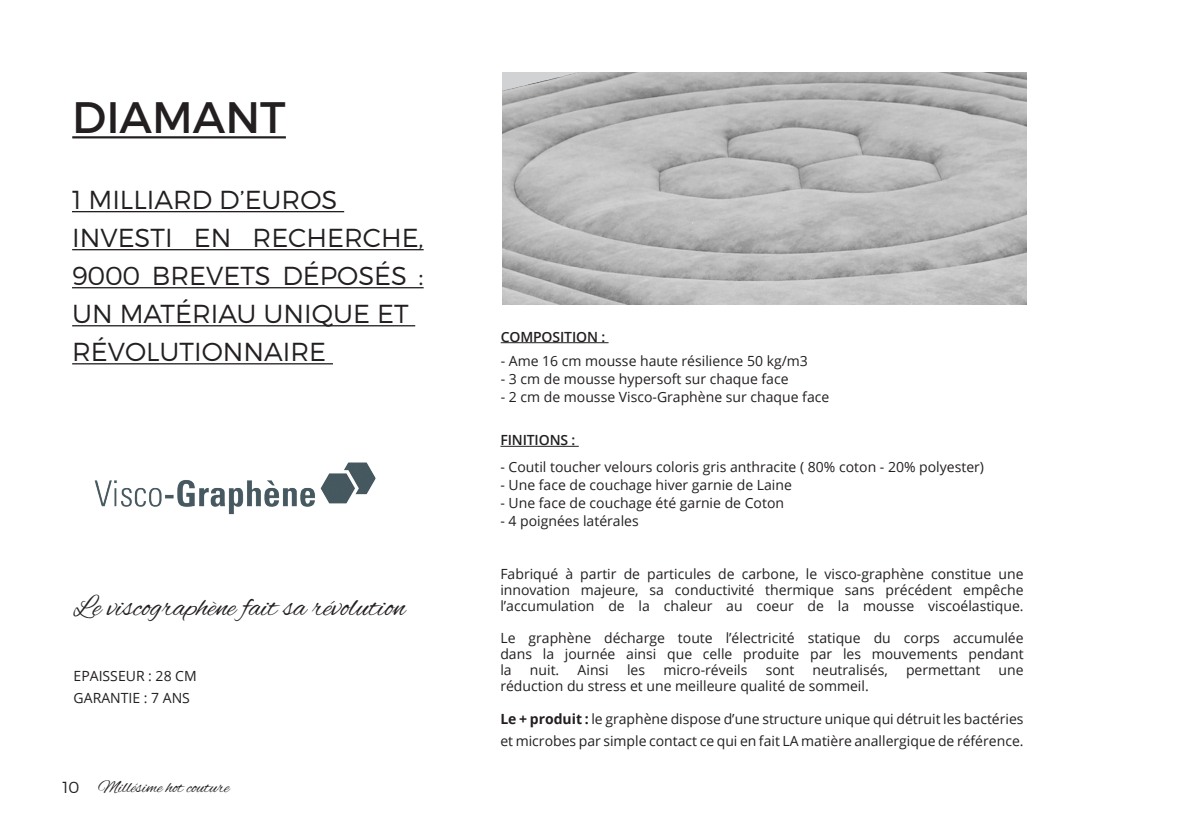
<style>
.page{position:relative;width:1191px;height:840px;background:#fff}
.page>*{position:absolute;margin:0;border:0;box-sizing:border-box;transform-origin:0 0}
.t1{font:44px "Montserrat";color:#231f20}
.t2{font:30px "Alex Brush";color:#231f20}
.t3{font:300 26px/38px "Montserrat";color:#231f20}
.t4{font:18px "Alex Brush";color:#231f20}
.t5{font:300 16px "Montserrat";color:#231f20}
.t6{font:14px/16px "Open Sans";color:#231f20;text-align:justify}
.t7{font:600 14px "Open Sans";letter-spacing:-.01em;color:#231f20}
.s1{font-weight:700}
</style>
<div class="page">
<hr style="left:72px;top:136px;width:214px;height:2px;background:#231f20">
<hr style="left:72px;top:211px;width:272px;height:1px;background:#231f20">
<hr style="left:72px;top:249px;width:351px;height:1px;background:#231f20">
<hr style="left:72px;top:287px;width:351px;height:1px;background:#231f20">
<hr style="left:72px;top:325px;width:343px;height:1px;background:#231f20">
<hr style="left:72px;top:363px;width:261px;height:1px;background:#231f20">
<img style="left:503px;top:72px;width:523px;height:232px">
<hr style="left:501px;top:342px;width:107px;height:1px;background:#231f20">
<hr style="left:500px;top:445px;width:79px;height:1px;background:#231f20">
<img style="left:94px;top:462px;width:282px;height:53px">
<h1 class="t1" style="left:72px;top:90px;width:215px">DIAMANT</h1>
<h3 class="t3" style="left:72px;top:180px;width:353px">1 MILLIARD D’EUROS<br>INVESTI EN RECHERCHE,<br>9000 BREVETS DÉPOSÉS :<br>UN MATÉRIAU UNIQUE ET<br>RÉVOLUTIONNAIRE</h3>
<h2 class="t2" style="left:74px;top:590px;width:333px">Le viscographène fait sa révolution</h2>
<p class="t6" style="left:74px;top:664px;width:125px;line-height:22px">EPAISSEUR : 28 CM<br>GARANTIE : 7 ANS</p>
<p class="t5" style="left:62px;top:777px;width:18px">10</p>
<p class="t4" style="left:98px;top:777px;width:133px">Millésime hot couture</p>
<p class="t7" style="left:501px;top:326px;width:106px">COMPOSITION :</p>
<p class="t6" style="left:501px;top:352px;width:309px">- Ame 16 cm mousse haute résilience 50 kg/m3</p>
<p class="t6" style="left:501px;top:370px;width:289px">- 3 cm de mousse hypersoft sur chaque face</p>
<p class="t6" style="left:501px;top:388px;width:330px">- 2 cm de mousse Visco-Graphène sur chaque face</p>
<p class="t7" style="left:500px;top:430px;width:76px">FINITIONS :</p>
<p class="t6" style="left:500px;top:458px;width:485px">- Coutil toucher velours coloris gris anthracite ( 80% coton - 20% polyester)</p>
<p class="t6" style="left:500px;top:476px;width:293px">- Une face de couchage hiver garnie de Laine</p>
<p class="t6" style="left:500px;top:494px;width:285px">- Une face de couchage été garnie de Coton</p>
<p class="t6" style="left:500px;top:512px;width:140px">- 4 poignées latérales</p>
<p class="t6" style="left:500px;top:565px;width:525px">Fabriqué à partir de particules de carbone, le visco-graphène constitue une innovation majeure, sa conductivité thermique sans précédent empêche l’accumulation de la chaleur au coeur de la mousse viscoélastique.</p>
<p class="t6" style="left:500px;top:629px;width:525px">Le graphène décharge toute l’électricité statique du corps accumulée dans la journée ainsi que celle produite par les mouvements pendant la</p>
<p class="t6" style="left:530px;top:661px;width:31px">nuit.</p>
<p class="t6" style="left:577px;top:661px;width:33px">Ainsi</p>
<p class="t6" style="left:627px;top:661px;width:20px">les</p>
<p class="t6" style="left:663px;top:661px;width:86px">micro-réveils</p>
<p class="t6" style="left:765px;top:661px;width:30px">sont</p>
<p class="t6" style="left:812px;top:661px;width:77px">neutralisés,</p>
<p class="t6" style="left:906px;top:661px;width:76px">permettant</p>
<p class="t6" style="left:998px;top:661px;width:27px">une</p>
<p class="t6" style="left:500px;top:677px;width:370px">réduction du stress et une meilleure qualité de sommeil.</p>
<p class="t6" style="left:500px;top:706px;width:525px;line-height:22px"><span class="s1">Le + produit :</span> le graphène dispose d’une structure unique qui détruit les bactéries et microbes par simple contact ce qui en fait LA matière anallergique de référence.</p>
</div>
